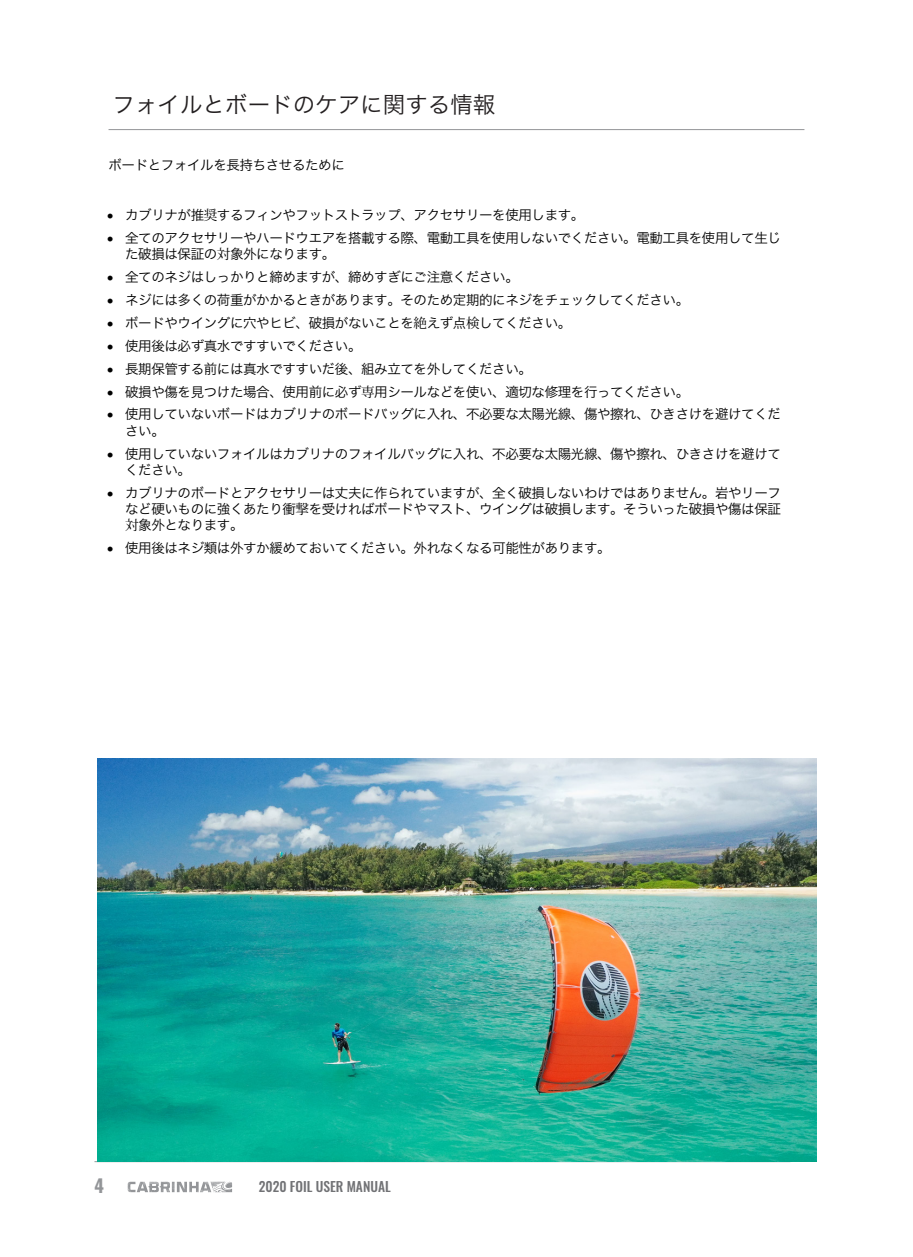
<style>
.page{position:relative;width:913px;height:1257px;background:#fff}
.page>*{position:absolute;margin:0;border:0;box-sizing:border-box;transform-origin:0 0}
.t1{font:22.5px "Hiragino Sans CNS W3";color:#231f20}
.t2{font:700 18px "Oswald";color:#939598}
.t3{font:13.5px/16.2px "Hiragino Sans CNS W3";letter-spacing:-.03em;color:#000}
.t4{font:500 13.5px "Oswald";color:#717275}
.s1{font-family:"Koz Min Pr 6 N"}
</style>
<div class="page">
<hr style="left:108px;top:129px;width:696px;height:1px;background:#939598">
<hr style="left:94px;top:1161px;width:696px;height:1px;background:#939598">
<svg style="left:128px;top:1181px;width:104px;height:11px"></svg>
<img style="left:97px;top:758px;width:719px;height:403px">
<h1 class="t1" style="left:112px;top:88px;width:384px">フォイルとボードのケアに関する情報</h1>
<p class="t3" style="left:108px;top:156px;width:238px">ボードとフォイルを長持ちさせるために</p>
<p class="t3" style="left:107px;top:205px;width:478px">• カブリナが推<span class="s1">奨</span>するフィンやフットストラップ、アクセサリーを使用します。</p>
<p class="t3" style="left:125px;top:228px;width:657px;text-indent:-18px">• 全てのアクセサリーやハードウエアを搭載する際、電動工具を使用しないでください。電動工具を使用して生じた破損は保証の<span class="s1">対</span>象外になります。</p>
<p class="t3" style="left:107px;top:267px;width:413px">• 全てのネジはしっかりと締めますが、締めすぎにご注意ください。</p>
<p class="t3" style="left:107px;top:290px;width:583px">• ネジには多くの荷重がかかるときがあります。そのため定期的にネジをチェックしてください。</p>
<p class="t3" style="left:107px;top:313px;width:465px">• ボードやウイングに穴やヒビ、破損がないことを<span class="s1">絶</span>えず点<span class="s1">検</span>してください。</p>
<p class="t3" style="left:107px;top:336px;width:256px">• 使用後は必ず真水ですすいでください。</p>
<p class="t3" style="left:107px;top:359px;width:426px">• 長期保管する前には真水ですすいだ後、組み立てを外してください。</p>
<p class="t3" style="left:107px;top:382px;width:583px">• 破損や傷を見つけた場合、使用前に必ず<span class="s1">専</span>用シールなどを使い、適切な修理を行ってください。</p>
<p class="t3" style="left:125px;top:405px;width:657px;text-indent:-18px">• 使用していないボードはカブリナのボードバッグに入れ、不必要な太陽光線、傷や擦れ、ひきさけを避けてください。</p>
<p class="t3" style="left:125px;top:444px;width:657px;text-indent:-18px">• 使用していないフォイルはカブリナのフォイルバッグに入れ、不必要な太陽光線、傷や擦れ、ひきさけを避けてください。</p>
<p class="t3" style="left:125px;top:483px;width:657px;text-align:justify;text-indent:-18px">• カブリナのボードとアクセサリーは丈夫に作られていますが、全く破損しないわけではありません。岩やリーフなど硬いものに強くあたり衝<span class="s1">撃</span>を受ければボードやマスト、ウイングは破損します。そういった破損や傷は保証<span class="s1">対</span>象外となります。</p>
<p class="t3" style="left:107px;top:539px;width:504px">• 使用後はネジ類は外すか緩めておいてください。外れなくなる可能性があります。</p>
<h2 class="t2" style="left:94px;top:1176px;width:11px">4</h2>
<p class="t4" style="left:259px;top:1179px;width:133px">2020 FOIL USER MANUAL</p>
</div>
